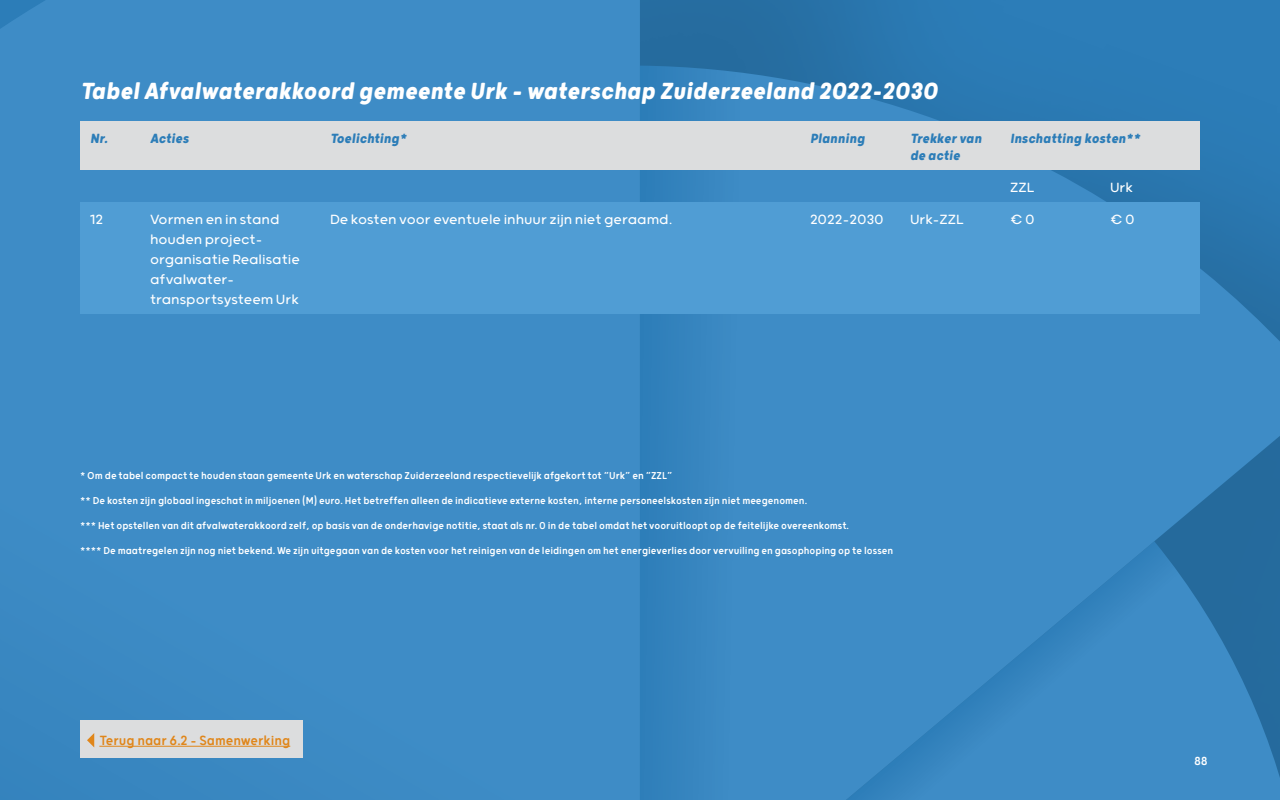
<style>
.page{position:relative;width:1280px;height:800px;background:#fff}
.page>*{position:absolute;margin:0;border:0;box-sizing:border-box;transform-origin:0 0}
.t1{font:italic 700 28px "Grold Rounded Slim";color:#fff}
.t2{font:300 16px/20px "Grold Rounded";color:#fff}
.t3{font:italic 700 16px/17px "Grold Rounded Slim";color:#2c7db8}
.t4{font:16px "Grold Rounded Slim";color:#e0861a}
.t5{font:14px "Grold Rounded Slim";color:#fff}
.t6{font:12px/25px "Grold Rounded Slim";color:#fff}
</style>
<div class="page">
<img style="left:640px;top:0;width:640px;height:66px">
<svg style="left:640px;top:66px;width:640px;height:734px;background:#3886c0"></svg>
<div style="left:0;top:0;width:640px;height:800px;background:#3e8cc6"></div>
<div style="left:80px;top:121px;width:1120px;height:49px;background:#dcddde"></div>
<div style="left:80px;top:202px;width:1120px;height:112px;background:#509dd4"></div>
<div style="left:80px;top:720px;width:223px;height:38px;background:#dcddde"></div>
<hr style="left:99px;top:746px;width:191px;height:1px;background:#e0861a">
<svg style="left:87px;top:733px;width:7px;height:14px"></svg>
<h1 class="t1" style="left:80px;top:74px;width:859px">Tabel Afvalwaterakkoord gemeente Urk – waterschap Zuiderzeeland 2022-2030</h1>
<h2 class="t3" style="left:90px;top:129px;width:20px">Nr.</h2>
<h2 class="t3" style="left:150px;top:129px;width:40px">Acties</h2>
<h2 class="t3" style="left:330px;top:129px;width:78px">Toelichting*</h2>
<h2 class="t3" style="left:810px;top:129px;width:56px">Planning</h2>
<h2 class="t3" style="left:910px;top:129px;width:73px">Trekker van de actie</h2>
<h2 class="t3" style="left:1010px;top:129px;width:132px">Inschatting kosten**</h2>
<h2 class="t2" style="left:1010px;top:177px;width:26px">ZZL</h2>
<h2 class="t2" style="left:1110px;top:177px;width:24px">Urk</h2>
<h2 class="t2" style="left:90px;top:209px;width:15px">12</h2>
<h2 class="t2" style="left:150px;top:209px;width:151px">Vormen en in stand houden project&shy;organisatie Realisatie afvalwater&shy;transportsysteem Urk</h2>
<h2 class="t2" style="left:330px;top:209px;width:344px">De kosten voor eventuele inhuur zijn niet geraamd.</h2>
<h2 class="t2" style="left:810px;top:209px;width:75px">2022-2030</h2>
<h2 class="t2" style="left:910px;top:209px;width:55px">Urk-ZZL</h2>
<h2 class="t2" style="left:1010px;top:209px;width:26px">€ 0</h2>
<h2 class="t2" style="left:1110px;top:209px;width:26px">€ 0</h2>
<p class="t6" style="left:80px;top:462px;width:815px">* Om de tabel compact te houden staan gemeente Urk en waterschap Zuiderzeeland respectievelijk afgekort tot “Urk” en “ZZL”<br>** De kosten zijn globaal ingeschat in miljoenen (M) euro. Het betreffen alleen de indicatieve externe kosten, interne personeelskosten zijn niet meegenomen.<br>*** Het opstellen van dit afvalwaterakkoord zelf, op basis van de onderhavige notitie, staat als nr. 0 in de tabel omdat het vooruitloopt op de feitelijke overeenkomst.<br>**** De maatregelen zijn nog niet bekend. We zijn uitgegaan van de kosten voor het reinigen van de leidingen om het energieverlies door vervuiling en gasophoping op te lossen</p>
<h2 class="t4" style="left:99px;top:730px;width:192px">Terug naar 6.2 – Samenwerking</h2>
<p class="t5" style="left:1194px;top:752px;width:15px">88</p>
</div>
